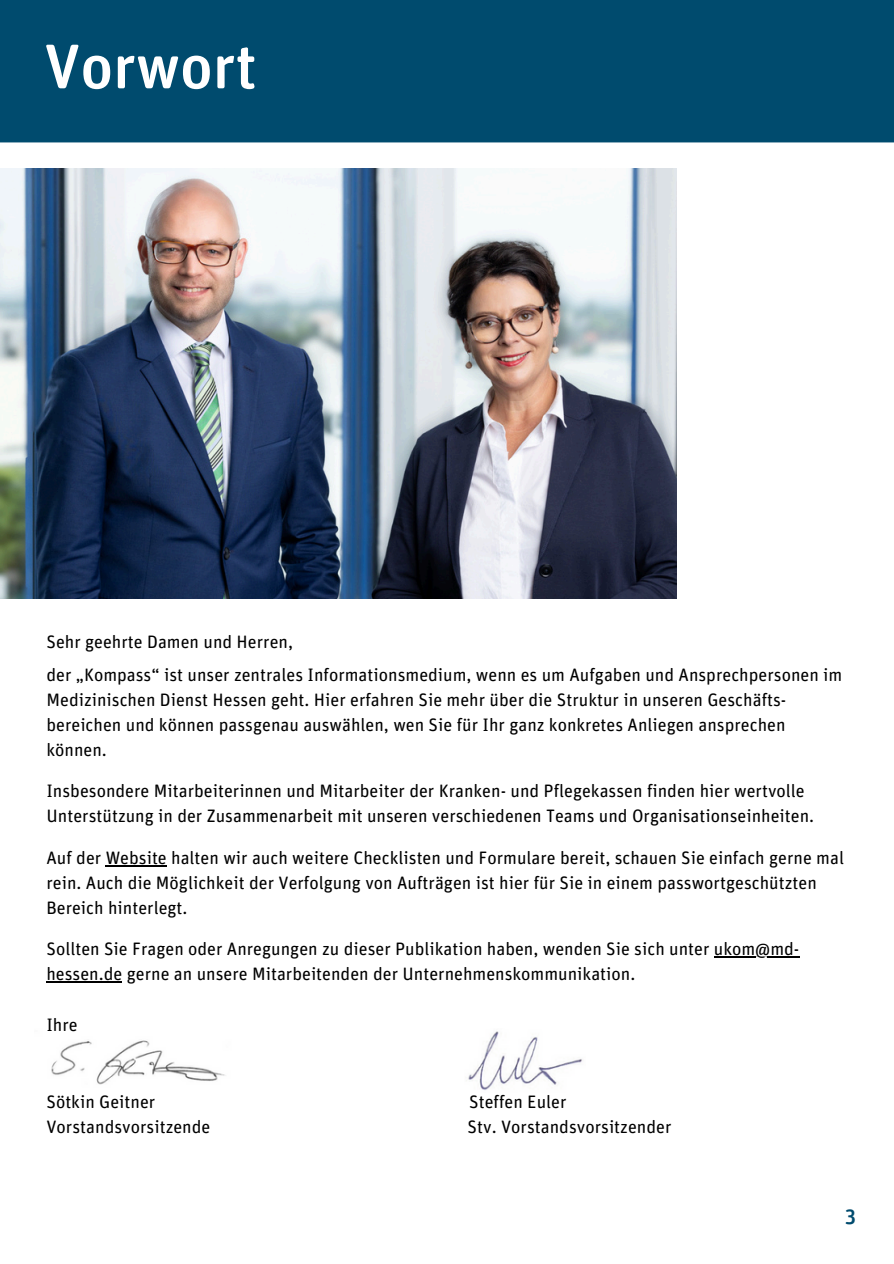
<style>
.page{position:relative;width:894px;height:1264px;background:#fff}
.page>*{position:absolute;margin:0;border:0;box-sizing:border-box;transform-origin:0 0}
.t1{font:500 63px "Unit Rounded OT";color:#fff}
.t2{font:500 21px "Unit Rounded OT";color:#004b6e}
.t3{font:18px/25px "Unit Rounded OT";color:#000}
</style>
<div class="page">
<div style="left:0;top:0;width:893px;height:142px;background:#004b6e"></div>
<img style="left:0;top:168px;width:676px;height:430px">
<img style="left:51px;top:1040px;width:174px;height:45px">
<hr style="left:106px;top:864px;width:61px;height:2px;background:#000">
<hr style="left:713px;top:956px;width:86px;height:1px;background:#000">
<hr style="left:46px;top:981px;width:76px;height:2px;background:#000">
<img style="left:466px;top:1031px;width:117px;height:59px">
<p class="t1" style="left:44px;top:38px;width:214px">Vorwort</p>
<h1 class="t3" style="left:46px;top:630px;width:248px">Sehr geehrte Damen und Herren,</h1>
<p class="t3" style="left:46px;top:663px;width:797px">der „Kompass“ ist unser zentrales Informationsmedium, wenn es um Aufgaben und Ansprechpersonen im Medizinischen Dienst Hessen geht. Hier erfahren Sie mehr über die Struktur in unseren Geschäfts&shy;bereichen und können passgenau auswählen, wen Sie für Ihr ganz konkretes Anliegen ansprechen können.</p>
<p class="t3" style="left:46px;top:779px;width:769px">Insbesondere Mitarbeiterinnen und Mitarbeiter der Kranken- und Pflegekassen finden hier wertvolle<br>Unterstützung in der Zusammenarbeit mit unseren verschiedenen Teams und Organisationseinheiten.</p>
<p class="t3" style="left:46px;top:846px;width:798px">Auf der Website halten wir auch weitere Checklisten und Formulare bereit, schauen Sie einfach gerne mal rein. Auch die Möglichkeit der Verfolgung von Aufträgen ist hier für Sie in einem passwortgeschützten<br>Bereich hinterlegt.</p>
<p class="t3" style="left:46px;top:937px;width:754px">Sollten Sie Fragen oder Anregungen zu dieser Publikation haben, wenden Sie sich unter ukom@md-</p>
<p class="t3" style="left:46px;top:962px;width:590px">hessen.de gerne an unsere Mitarbeitenden der Unternehmenskommunikation.</p>
<p class="t3" style="left:46px;top:1012px;width:33px">Ihre</p>
<p class="t3" style="left:46px;top:1089px;width:110px">Sötkin Geitner</p>
<p class="t3" style="left:469px;top:1089px;width:99px">Steffen Euler</p>
<p class="t3" style="left:46px;top:1114px;width:165px">Vorstandsvorsitzende</p>
<p class="t3" style="left:467px;top:1114px;width:205px">Stv. Vorstandsvorsitzender</p>
<p class="t2" style="left:844px;top:1206px;width:12px">3</p>
</div>
